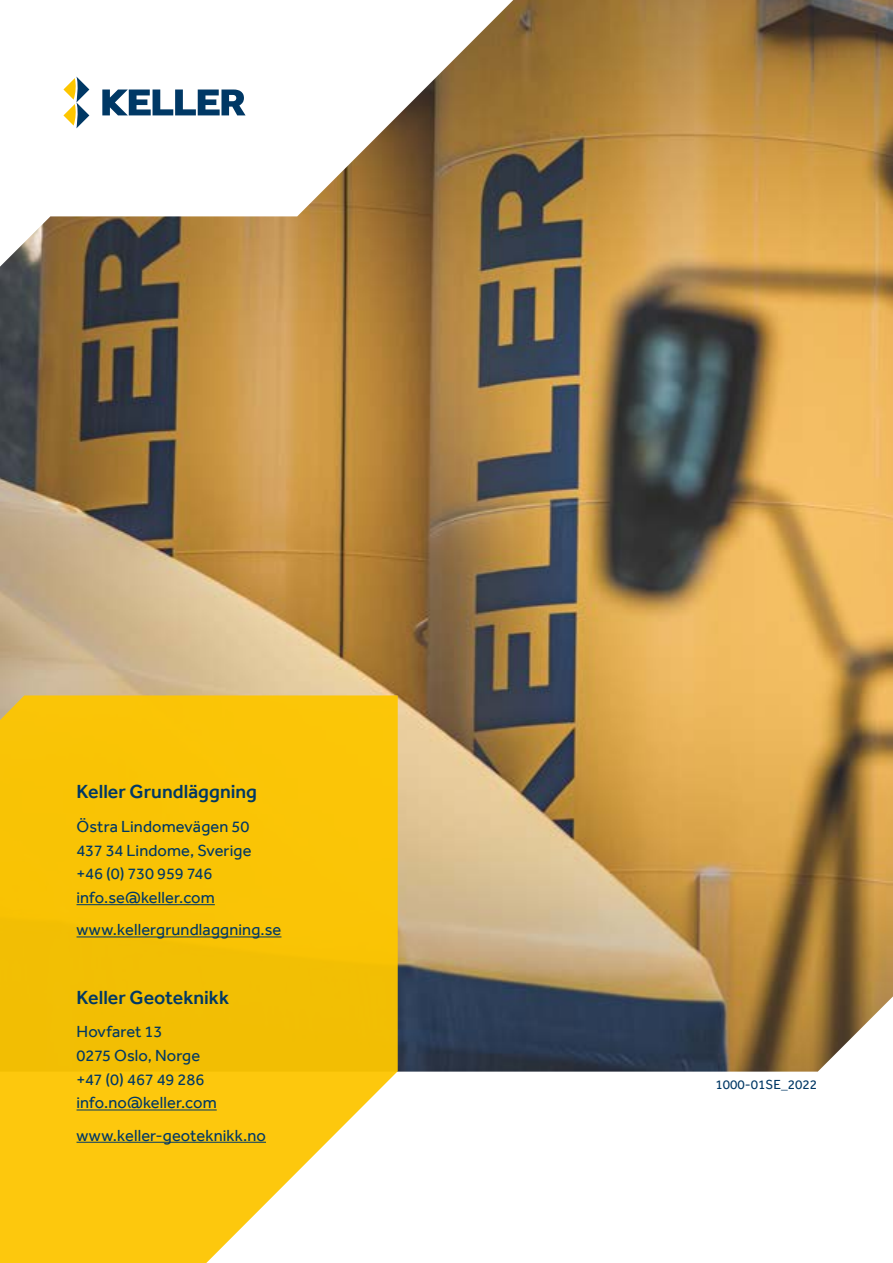
<style>
.page{position:relative;width:893px;height:1263px;background:#fff}
.page>*{position:absolute;margin:0;border:0;box-sizing:border-box;transform-origin:0 0}
.t1{font:500 19.5px "Effra";color:#003865}
.t2{font:16.5px/23.7px "Effra";letter-spacing:.005em;color:#003865}
.t3{font:13.5px "Effra";color:#003865}
</style>
<div class="page">
<img style="left:0;top:0;width:893px;height:996px">
<svg style="left:398px;top:996px;width:495px;height:76px;background:#555556"></svg>
<svg style="left:0;top:0;width:513px;height:267px"></svg>
<svg style="left:63px;top:77px;width:26px;height:51px"></svg>
<svg style="left:102px;top:90px;width:144px;height:25px"></svg>
<svg style="left:0;top:695px;width:398px;height:568px;background:#f8c81b"></svg>
<hr style="left:77px;top:904px;width:138px;height:1px;background:#003865">
<hr style="left:77px;top:936px;width:204px;height:1px;background:#003865">
<hr style="left:77px;top:1109px;width:140px;height:1px;background:#003865">
<hr style="left:77px;top:1142px;width:189px;height:1px;background:#003865">
<p class="t1" style="left:77px;top:780px;width:182px">Keller Grundläggning</p>
<p class="t2" style="left:77px;top:814px;width:176px">Östra Lindomevägen 50<br>437 34 Lindome, Sverige +46 (0) 730 959 746 info.se@keller.com</p>
<p class="t2" style="left:77px;top:918px;width:206px">www.kellergrundlaggning.se</p>
<p class="t1" style="left:77px;top:985px;width:154px">Keller Geoteknikk</p>
<p class="t2" style="left:77px;top:1019px;width:142px">Hovfaret 13<br>0275 Oslo, Norge +47 (0) 467 49 286 info.no@keller.com</p>
<p class="t2" style="left:77px;top:1123px;width:191px">www.keller-geoteknikk.no</p>
<p class="t3" style="left:715px;top:1076px;width:103px">1000-01SE_2022</p>
</div>
